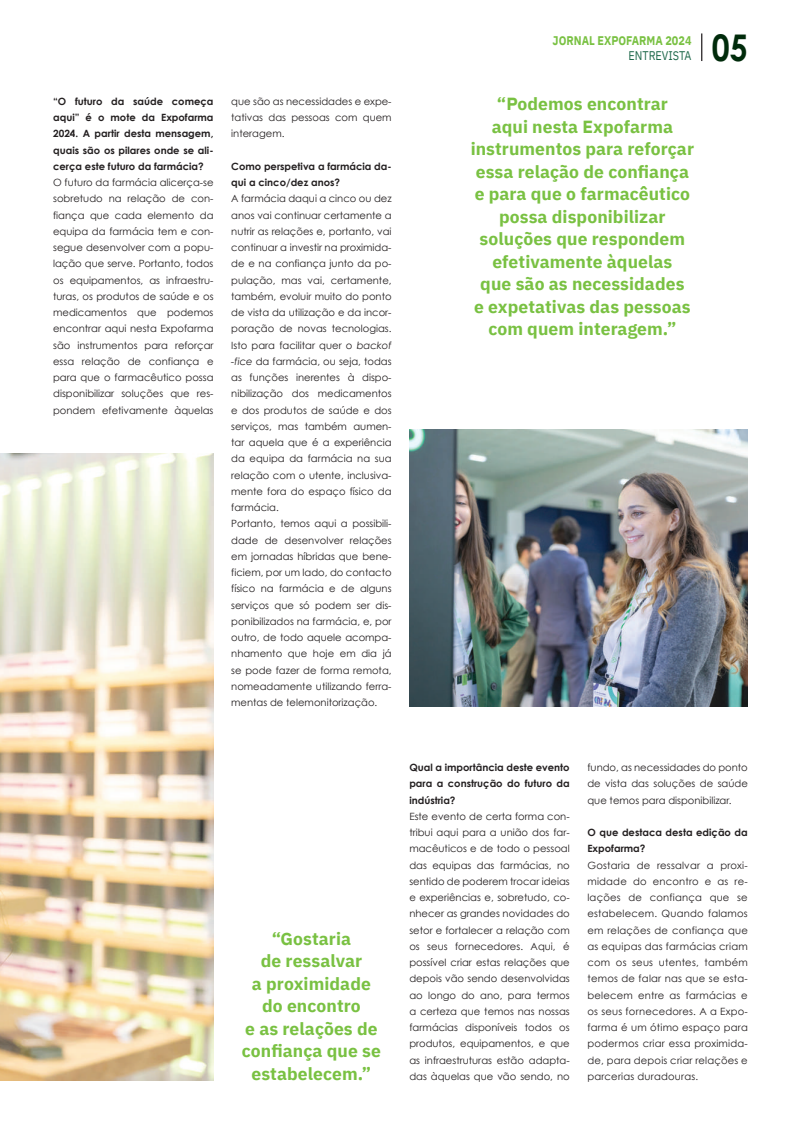
<style>
.page{position:relative;width:801px;height:1134px;background:#fff}
.page>*{position:absolute;margin:0;border:0;box-sizing:border-box;transform-origin:0 0}
.t1{font:700 36.75px "Century Gothic";color:#002b0b;scale:.87 1}
.t2{font:700 17.5px/22.5px "IBM Plex Sans";letter-spacing:.005em;color:#79c142;text-align:center}
.t3{font:700 12.5px "IBM Plex Sans";color:#79c142;scale:.87 1}
.t4{font:12.5px "IBM Plex Sans";color:#1c6749;scale:.87 1}
.t5{font:10px/16.2px "Century Gothic";color:#231f20;text-align:justify}
.t6{font:700 10px/16.2px "Century Gothic";color:#231f20}
.s1{font-style:italic}
</style>
<div class="page">
<svg style="left:701px;top:33px;width:1px;height:28px"></svg>
<img style="left:0;top:454px;width:213px;height:627px">
<img style="left:409px;top:430px;width:339px;height:276px">
<p class="t6" style="left:53px;top:93px;width:162px;text-align:justify">“O futuro da saúde começa aqui” é o mote da Expofarma 2024. A partir desta mensagem, quais são os pilares onde se ali&shy;cerça este futuro da farmácia?</p>
<p class="t5" style="left:53px;top:174px;width:162px">O futuro da farmácia alicerça-se sobretudo na relação de con&shy;fiança que cada elemento da equipa da farmácia tem e con&shy;segue desenvolver com a popu&shy;lação que serve. Portanto, todos os equipamentos, as infraestru&shy;turas, os produtos de saúde e os medicamentos que podemos encontrar aqui nesta Expofarma são instrumentos para reforçar essa relação de confiança e para que o farmacêutico possa disponibilizar soluções que res&shy;pondem efetivamente àquelas</p>
<p class="t5" style="left:231px;top:93px;width:162px">que são as necessidades e expe&shy;tativas das pessoas com quem interagem.</p>
<p class="t6" style="left:231px;top:158px;width:162px">Como perspetiva a farmácia da&shy;qui a cinco/dez anos?</p>
<p class="t5" style="left:231px;top:190px;width:162px;text-align:left">A farmácia daqui a cinco ou dez anos vai continuar certamente a nutrir as relações e, portanto, vai continuar a investir na proximida&shy;de e na confiança junto da po&shy;pulação, mas vai, certamente, também, evoluir muito do ponto de vista da utilização e da incor&shy;poração de novas tecnologias.<br>Isto para facilitar quer o <span class="s1">backof -fice</span> da farmácia, ou seja, todas as funções inerentes à dispo&shy;nibilização dos medicamentos e dos produtos de saúde e dos serviços, mas também aumen&shy;tar aquela que é a experiência da equipa da farmácia na sua relação com o utente, inclusiva&shy;mente fora do espaço físico da farmácia.<br>Portanto, temos aqui a possibili&shy;dade de desenvolver relações em jornadas híbridas que bene&shy;ficiem, por um lado, do contacto físico na farmácia e de alguns serviços que só podem ser dis&shy;ponibilizados na farmácia, e, por outro, de todo aquele acompa&shy;nhamento que hoje em dia já se pode fazer de forma remota, nomeadamente utilizando ferra&shy;mentas de telemonitorização.</p>
<p class="t3" style="left:552px;top:30px;width:161px">JORNAL EXPOFARMA 2024</p>
<p class="t4" style="left:628px;top:46px;width:74px">ENTREVISTA</p>
<p class="t2" style="left:471px;top:91px;width:225px">“Podemos encontrar<br>aqui nesta Expofarma instrumentos para reforçar essa relação de confiança e para que o farmacêutico possa disponibilizar soluções que respondem efetivamente àquelas<br>que são as necessidades<br>e expetativas das pessoas com quem interagem.”</p>
<h1 class="t1" style="left:712px;top:20px;width:43px">05</h1>
<h2 class="t2" style="left:242px;top:926px;width:141px">“Gostaria<br>de ressalvar<br>a proximidade do encontro<br>e as relações de confiança que se estabelecem.”</h2>
<p class="t6" style="left:409px;top:759px;width:162px;text-align:justify">Qual a importância deste evento para a construção do futuro da indústria?</p>
<p class="t5" style="left:409px;top:808px;width:162px">Este evento de certa forma con&shy;tribui aqui para a união dos far&shy;macêuticos e de todo o pessoal das equipas das farmácias, no sentido de poderem trocar ideias e experiências e, sobretudo, co&shy;nhecer as grandes novidades do setor e fortalecer a relação com os seus fornecedores. Aqui, é possível criar estas relações que depois vão sendo desenvolvidas ao longo do ano, para termos a certeza que temos nas nossas farmácias disponíveis todos os produtos, equipamentos, e que as infraestruturas estão adapta&shy;das àquelas que vão sendo, no</p>
<p class="t5" style="left:587px;top:759px;width:162px">fundo, as necessidades do ponto de vista das soluções de saúde que temos para disponibilizar.</p>
<p class="t6" style="left:587px;top:824px;width:162px">O que destaca desta edição da<br>Expofarma?</p>
<p class="t5" style="left:587px;top:857px;width:162px">Gostaria de ressalvar a proxi&shy;midade do encontro e as re&shy;lações de confiança que se estabelecem. Quando falamos em relações de confiança que as equipas das farmácias criam com os seus utentes, também temos de falar nas que se esta&shy;belecem entre as farmácias e os seus fornecedores. A a Expo&shy;farma é um ótimo espaço para podermos criar essa proximida&shy;de, para depois criar relações e parcerias duradouras.</p>
</div>
